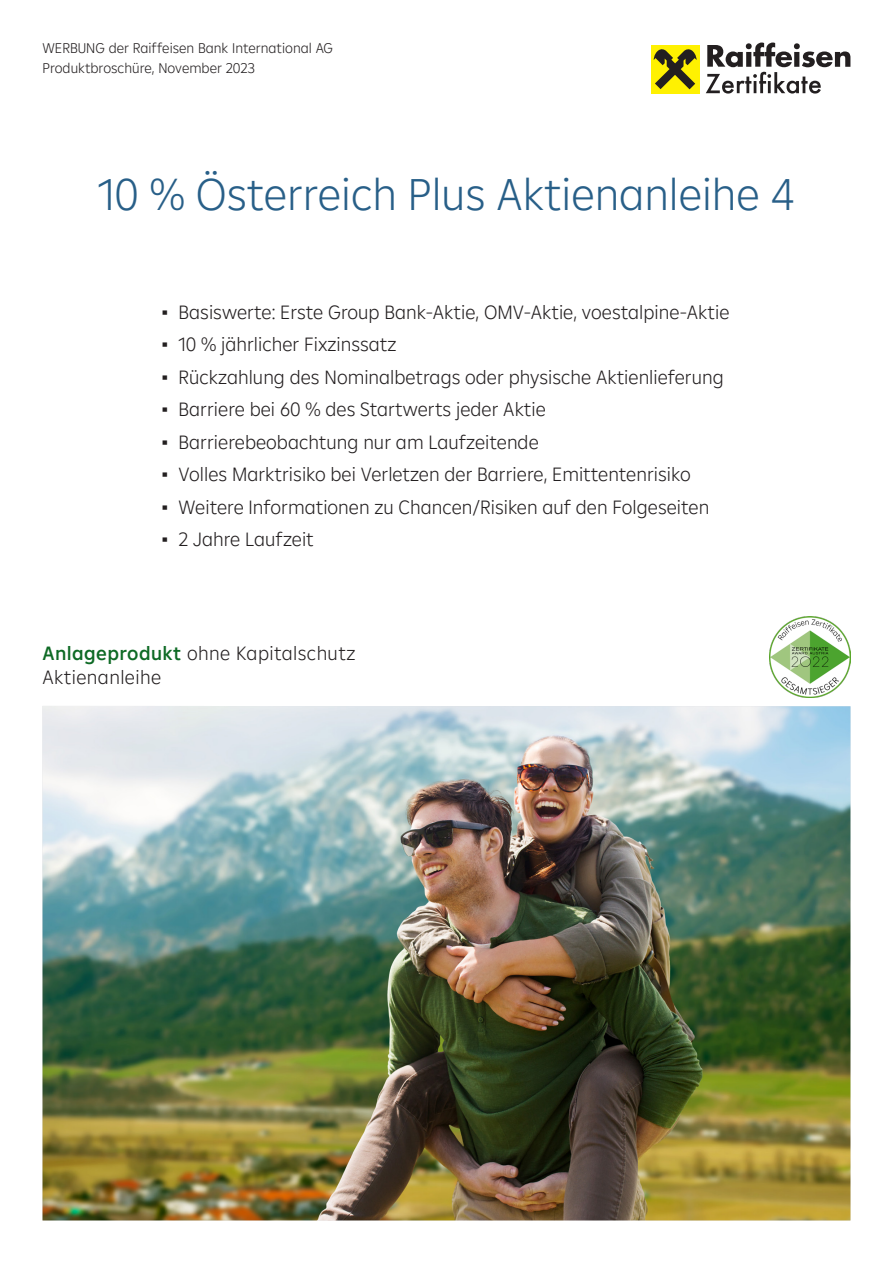
<style>
.page{position:relative;width:893px;height:1263px;background:#fff}
.page>*{position:absolute;margin:0;border:0;box-sizing:border-box;transform-origin:0 0}
.Titel_Blau{font:300 45px "Amalia";color:#285f88}
.Deckblatt_-_Produktk{font:300 19.5px "Amalia";color:#231f20}
.Deckblatt_-_Produktk-2{font:300 19.5px "Amalia";letter-spacing:.02em;color:#231f20}
.Kopfzeile{font:300 14.25px/19.4px "Amalia";color:#231f20}
.s1{font-family:"Trebuchet MS";font-weight:400}
.s2{font-weight:500;color:#0e6a25}
</style>
<div class="page">
<img style="left:770px;top:617px;width:80px;height:81px">
<div style="left:651px;top:45px;width:48px;height:48px;background:#fff101"></div>
<svg style="left:654px;top:49px;width:43px;height:40px"></svg>
<svg style="left:706px;top:43px;width:144px;height:51px"></svg>
<img style="left:43px;top:706px;width:807px;height:514px">
<p class="Kopfzeile" style="left:43px;top:38px;width:292px">WERBUNG der Raiffeisen Bank International AG<br>Produktbroschüre, November 2023</p>
<p class="Titel_Blau" style="left:98px;top:165px;width:699px">10 % Österreich Plus Aktienanleihe 4</p>
<p class="Deckblatt_-_Produktk" style="left:162px;top:299px;width:569px"><span class="s1">▪</span> Basiswerte: Erste Group Bank-Aktie, OMV-Aktie, voestalpine-Aktie</p>
<p class="Deckblatt_-_Produktk" style="left:162px;top:332px;width:237px"><span class="s1">▪</span> 10 % jährlicher Fixzinssatz</p>
<p class="Deckblatt_-_Produktk" style="left:162px;top:364px;width:564px"><span class="s1">▪</span> Rückzahlung des Nominalbetrags oder physische Aktienlieferung</p>
<p class="Deckblatt_-_Produktk" style="left:162px;top:397px;width:386px"><span class="s1">▪</span> Barriere bei 60 % des Startwerts jeder Aktie</p>
<p class="Deckblatt_-_Produktk" style="left:162px;top:429px;width:379px"><span class="s1">▪</span> Barrierebeobachtung nur am Laufzeitende</p>
<p class="Deckblatt_-_Produktk" style="left:162px;top:462px;width:531px"><span class="s1">▪</span> Volles Marktrisiko bei Verletzen der Barriere, Emittentenrisiko</p>
<p class="Deckblatt_-_Produktk" style="left:162px;top:494px;width:549px"><span class="s1">▪</span> Weitere Informationen zu Chancen/Risiken auf den Folgeseiten</p>
<p class="Deckblatt_-_Produktk" style="left:162px;top:527px;width:154px"><span class="s1">▪</span> 2 Jahre Laufzeit</p>
<p class="Deckblatt_-_Produktk-2" style="left:43px;top:641px;width:314px"><span class="s2">Anlageprodukt</span> ohne Kapitalschutz</p>
<p class="Deckblatt_-_Produktk-2" style="left:43px;top:665px;width:120px">Aktienanleihe</p>
</div>
